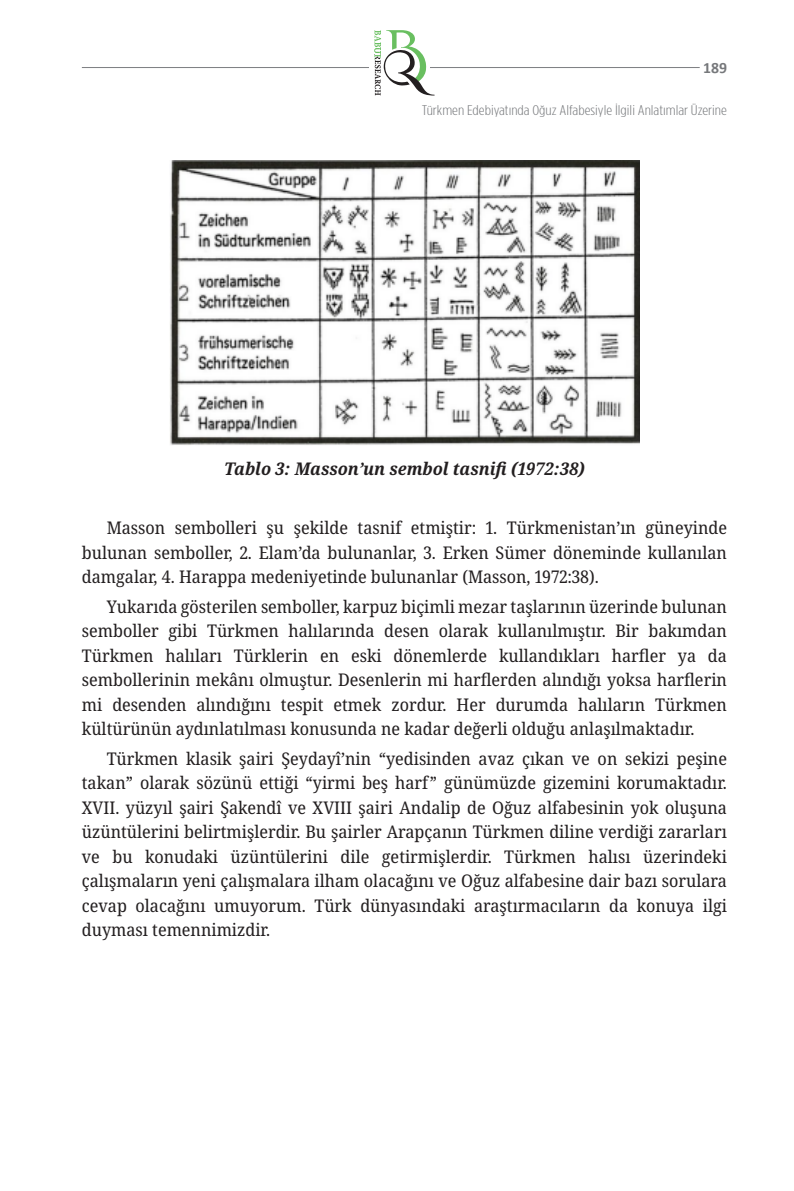
<style>
.page{position:relative;width:794px;height:1191px;background:#fff}
.page>*{position:absolute;margin:0;border:0;box-sizing:border-box;transform-origin:0 0}
.Normal_wrd_57{font:18.38px/24.5px "De Gruyter Serif Regular";color:#231f20;text-align:justify}
.Caption_wrd_2{font:18.38px "De Gruyter Serif Bold Italic";color:#231f20}
.t1{font:700 15.75px "Calibri";color:#76787b}
.t2{font:300 14px "Gotham Condensed";color:#76787b;scale:1.2 1}
</style>
<div class="page">
<img style="left:170px;top:161px;width:469px;height:284px">
<hr style="left:82px;top:67px;width:617px;height:1px;background:#808285">
<div style="left:370px;top:52px;width:60px;height:35px;background:#fff"></div>
<svg style="left:374px;top:30px;width:60px;height:66px"></svg>
<p class="t1" style="left:703px;top:58px;width:25px">189</p>
<p class="t2" style="left:422px;top:102px;width:255px">Türkmen Edebiyatında Oğuz Alfabesiyle İlgili Anlatımlar Üzerine</p>
<p class="Caption_wrd_2" style="left:224px;top:454px;width:362px">Tablo 3: Masson’un sembol tasnifi (1972:38)</p>
<p class="Normal_wrd_57" style="left:82px;top:515px;width:646px;text-indent:25px">Masson sembolleri şu şekilde tasnif etmiştir: 1. Türkmenistan’ın güneyinde bulunan semboller, 2. Elam’da bulunanlar, 3. Erken Sümer döneminde kullanılan damgalar, 4. Harappa medeniyetinde bulunanlar (Masson, 1972:38).</p>
<p class="Normal_wrd_57" style="left:82px;top:593px;width:646px;text-indent:25px">Yukarıda gösterilen semboller, karpuz biçimli mezar taşlarının üzerinde bulunan semboller gibi Türkmen halılarında desen olarak kullanılmıştır. Bir bakımdan Türkmen halıları Türklerin en eski dönemlerde kullandıkları harfler ya da sembollerinin mekânı olmuştur. Desenlerin mi harflerden alındığı yoksa harflerin mi desenden alındığını tespit etmek zordur. Her durumda halıların Türkmen kültürünün aydınlatılması konusunda ne kadar değerli olduğu anlaşılmaktadır.</p>
<p class="Normal_wrd_57" style="left:82px;top:745px;width:646px;text-indent:25px">Türkmen klasik şairi Şeydayî’nin “yedisinden avaz çıkan ve on sekizi peşine takan” olarak sözünü ettiği “yirmi beş harf” günümüzde gizemini korumaktadır.<br>XVII. yüzyıl şairi Şakendî ve XVIII şairi Andalip de Oğuz alfabesinin yok oluşuna üzüntülerini belirtmişlerdir. Bu şairler Arapçanın Türkmen diline verdiği zararları ve bu konudaki üzüntülerini dile getirmişlerdir. Türkmen halısı üzerindeki çalışmaların yeni çalışmalara ilham olacağını ve Oğuz alfabesine dair bazı sorulara cevap olacağını umuyorum. Türk dünyasındaki araştırmacıların da konuya ilgi duyması temennimizdir.</p>
</div>
